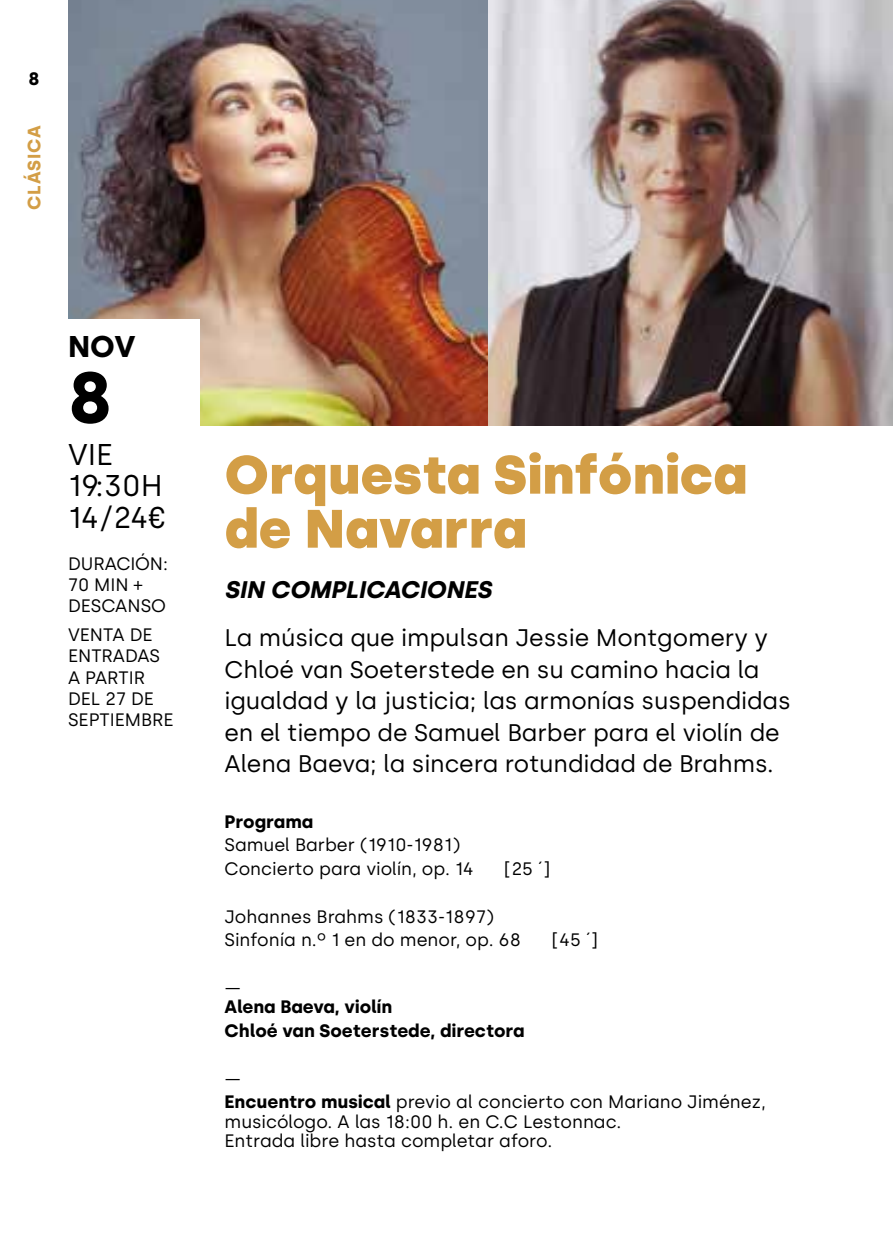
<style>
.page{position:relative;width:893px;height:1259px;background:#fff}
.page>*{position:absolute;margin:0;border:0;box-sizing:border-box;transform-origin:0 0}
.t1{font:700 72px "Silka";color:#000}
.t2{font:900 54px/54px "Silka";color:#d39e46}
.t3{font:30px/31.5px "Silka";color:#000}
.t4{font:700 30px "Silka";color:#000}
.t5{font:24px/31.5px "Silka";letter-spacing:-.005em;color:#000}
.t6{font:italic 700 24px "Silka";color:#000}
.t7{font:18px/21px "Silka";color:#000}
.t8{font:700 18px/23.7px "Silka";color:#000}
.t9{font:700 18px "Silka";letter-spacing:.05em;color:#d39e46}
.s1{font-weight:700}
</style>
<div class="page">
<img style="left:68px;top:0;width:420px;height:425px">
<img style="left:488px;top:0;width:405px;height:425px">
<div style="left:0;top:320px;width:199px;height:871px;background:#fff"></div>
<p class="t8" style="left:28px;top:67px;width:13px">8</p>
<p class="t9" style="left:23px;top:210px;width:87px;rotate:-90deg">CLÁSICA</p>
<h3 class="t4" style="left:68px;top:328px;width:69px">NOV</h3>
<h1 class="t1" style="left:68px;top:355px;width:46px">8</h1>
<h3 class="t3" style="left:68px;top:439px;width:101px">VIE<br>19:30H<br>14/24€</h3>
<p class="t7" style="left:68px;top:553px;width:101px">DURACIÓN:<br>70 MIN +<br>DESCANSO</p>
<p class="t7" style="left:68px;top:624px;width:107px">VENTA DE<br>ENTRADAS<br>A PARTIR<br>DEL 27 DE<br>SEPTIEMBRE</p>
<h2 class="t2" style="left:225px;top:447px;width:524px">Orquesta Sinfónica de Navarra</h2>
<h3 class="t6" style="left:225px;top:575px;width:269px">SIN COMPLICACIONES</h3>
<h3 class="t5" style="left:225px;top:622px;width:568px">La música que impulsan Jessie Montgomery y Chloé van Soeterstede en su camino hacia la igualdad y la justicia; las armonías suspendidas en el tiempo de Samuel Barber para el violín de Alena Baeva; la sincera rotundidad de Brahms.</h3>
<p class="t8" style="left:225px;top:809px;width:90px">Programa</p>
<p class="t7" style="left:225px;top:833px;width:251px;line-height:23.7px">Samuel Barber (1910-1981)<br>Concierto para violín, op. 14</p>
<p class="t7" style="left:504px;top:858px;width:48px">[25 ´]</p>
<p class="t7" style="left:225px;top:904px;width:298px;line-height:23.7px">Johannes Brahms (1833-1897)<br>Sinfonía n.º 1 en do menor, op. 68</p>
<p class="t7" style="left:551px;top:929px;width:48px">[45 ´]</p>
<p class="t7" style="left:225px;top:977px;width:18px">—</p>
<p class="t8" style="left:225px;top:995px;width:302px">Alena Baeva, violín<br>Chloé van Soeterstede, directora</p>
<p class="t7" style="left:225px;top:1066px;width:543px;line-height:23.7px">—<br><span class="s1">Encuentro musical</span> previo al concierto con Mariano Jiménez,</p>
<p class="t7" style="left:225px;top:1112px;width:398px;line-height:19.5px">musicólogo. A las 18:00 h. en C.C Lestonnac.<br>Entrada libre hasta completar aforo.</p>
</div>
